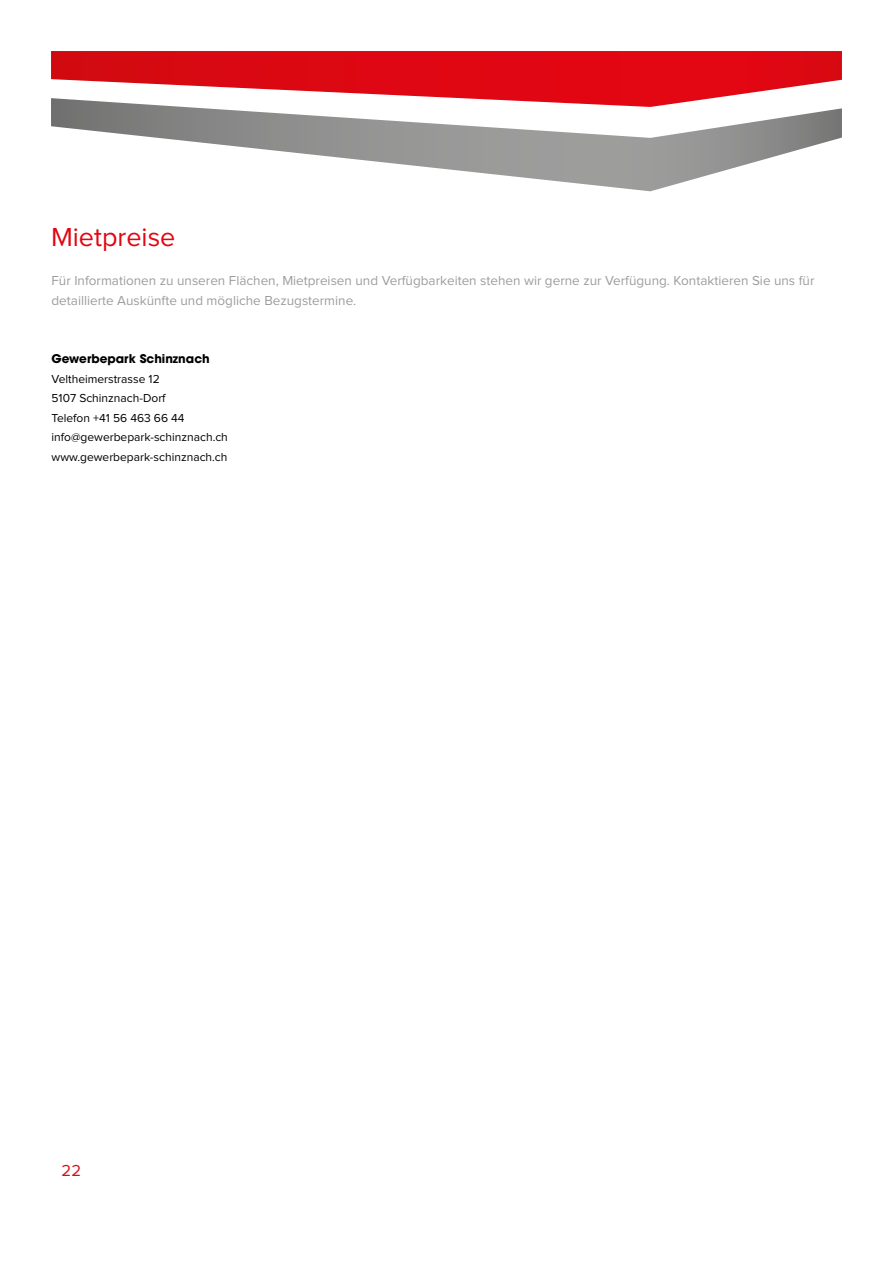
<style>
.page{position:relative;width:893px;height:1263px;background:#fff}
.page>*{position:absolute;margin:0;border:0;box-sizing:border-box;transform-origin:0 0}
.t1{font:27px "Proxima Nova";color:#e30613}
.t2{font:16.5px "Proxima Nova";color:#e30613}
.t3{font:13.5px/19.5px "Proxima Nova";color:#9d9d9c}
.t4{font:12px/19.5px "Proxima Nova";color:#000}
.t5{font:700 12px "Avant Garde";color:#000}
</style>
<div class="page">
<svg style="left:51px;top:51px;width:791px;height:47px"></svg>
<svg style="left:51px;top:98px;width:791px;height:93px"></svg>
<h1 class="t1" style="left:51px;top:225px;width:126px">Mietpreise</h1>
<p class="t3" style="left:52px;top:271px;width:764px">Für Informationen zu unseren Flächen, Mietpreisen und Verfügbarkeiten stehen wir gerne zur Verfügung. Kontaktieren Sie uns für detaillierte Auskünfte und mögliche Bezugstermine.</p>
<p class="t5" style="left:52px;top:351px;width:160px">Gewerbepark Schinznach</p>
<p class="t4" style="left:52px;top:369px;width:178px">Veltheimerstrasse 12<br>5107 Schinznach-Dorf<br>Telefon +41 56 463 66 44 info@gewerbepark-schinznach.ch www.gewerbepark-schinznach.ch</p>
<p class="t2" style="left:62px;top:1163px;width:21px">22</p>
</div>
